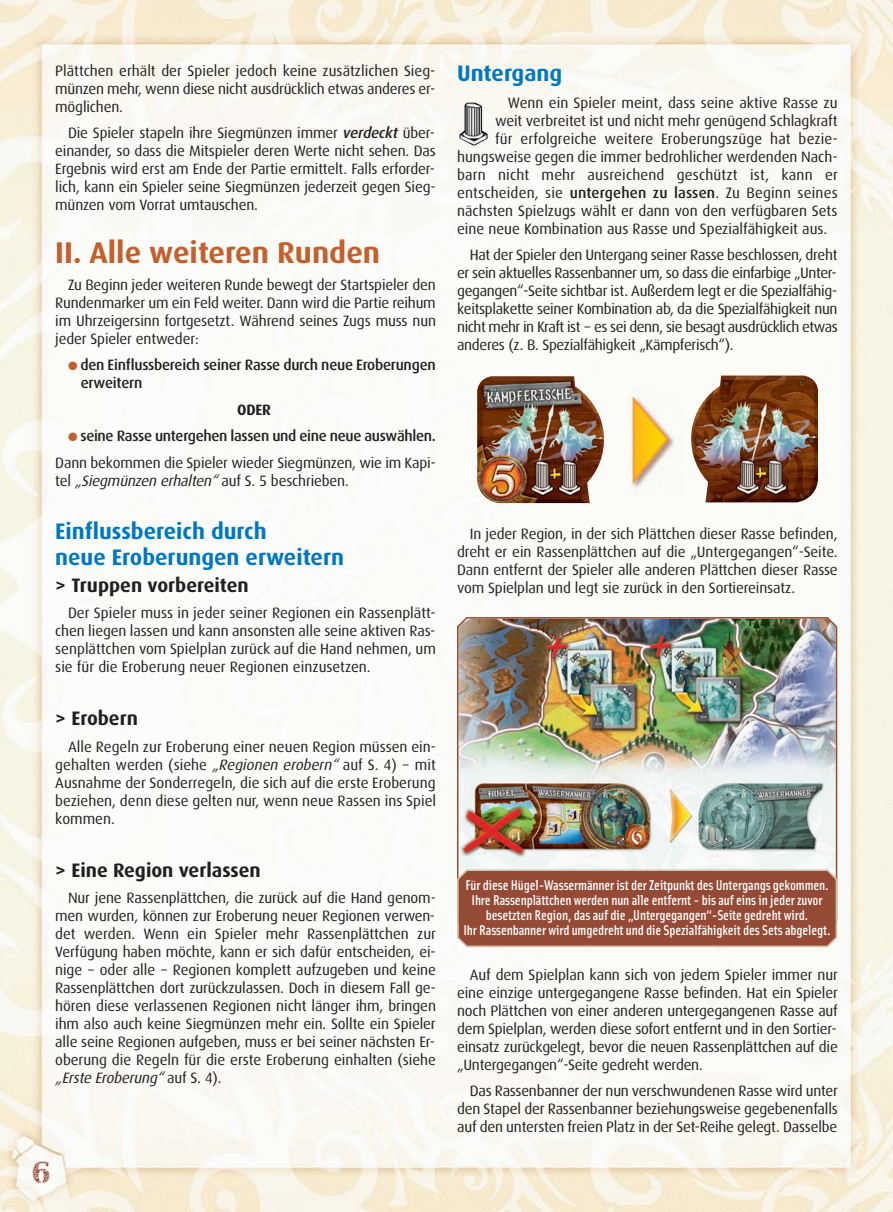
<style>
.page{position:relative;width:893px;height:1212px;background:#fff}
.page>*{position:absolute;margin:0;border:0;box-sizing:border-box;transform-origin:0 0}
.t1{font:700 30px "Dax";color:#c2602e}
.t2{font:27px "JI Hidden Vines";color:#954a35}
.t3{font:700 22.5px/26.5px "Dax";color:#0078c0}
.t4{font:700 19.5px "Dax";color:#231f20}
.t5{font:15px/18px "Dax";letter-spacing:-.005em;color:#231f20;text-align:justify}
.t6{font:500 15px/18px "Dax";letter-spacing:-.015em;color:#231f20}
.t7{font:700 15px "Dax";color:#231f20}
.t8{font:500 14.25px/15px "Solex";letter-spacing:-.01em;color:#fff;text-align:center}
.s1{font-weight:500;font-style:italic}
.s2{color:#c2602e}
.s3{font-weight:500}
.s4{font-style:italic}
</style>
<div class="page">
<img style="left:0;top:0;width:893px;height:1212px">
<img style="left:459px;top:103px;width:28px;height:42px">
<img style="left:477px;top:376px;width:127px;height:127px">
<img style="left:691px;top:375px;width:127px;height:127px">
<img style="left:628px;top:391px;width:52px;height:105px">
<svg style="left:633px;top:396px;width:36px;height:88px"></svg>
<img style="left:457px;top:617px;width:380px;height:252px">
<div style="left:457px;top:869px;width:380px;height:78px;background:#954a35"></div>
<p class="t5" style="left:55px;top:62px;width:382px">Plättchen erhält der Spieler jedoch keine zusätzlichen Sieg&shy;münzen mehr, wenn diese nicht ausdrücklich etwas anderes er&shy;möglichen.</p>
<p class="t5" style="left:55px;top:125px;width:382px;text-indent:13px">Die Spieler stapeln ihre Siegmünzen immer <span class="s1">verdeckt</span> über&shy;einander, so dass die Mitspieler deren Werte nicht sehen. Das Ergebnis wird erst am Ende der Partie ermittelt. Falls erforder&shy;lich, kann ein Spieler seine Siegmünzen jederzeit gegen Sieg&shy;münzen vom Vorrat umtauschen.</p>
<h1 class="t1" style="left:55px;top:239px;width:326px">II. Alle weiteren Runden</h1>
<p class="t5" style="left:55px;top:276px;width:382px;text-indent:13px">Zu Beginn jeder weiteren Runde bewegt der Startspieler den Rundenmarker um ein Feld weiter. Dann wird die Partie reihum im Uhrzeigersinn fortgesetzt. Während seines Zugs muss nun jeder Spieler entweder:</p>
<p class="t6" style="left:81px;top:357px;width:356px;text-indent:-13px"><span class="s2">●</span> den Einflussbereich seiner Rasse durch neue Eroberungen erweitern</p>
<p class="t7" style="left:237px;top:403px;width:35px">ODER</p>
<p class="t5" style="left:55px;top:424px;width:382px;line-height:26.5px;text-align:right"><span class="s2">●</span> <span class="s3">seine Rasse untergehen lassen und eine neue auswählen.<br></span>Dann bekommen die Spieler wieder Siegmünzen, wie im Kapi-</p>
<p class="t5" style="left:55px;top:472px;width:295px">te l <span class="s4">„Siegmünzen erhalten“</span> a u f S . 5 besch ri e be n .</p>
<h3 class="t3" style="left:55px;top:519px;width:290px">Einflussbereich durch<br>neue Eroberungen erweitern</h3>
<h3 class="t4" style="left:55px;top:576px;width:195px">&gt; Truppen vorbereiten</h3>
<p class="t5" style="left:55px;top:605px;width:382px;text-indent:13px">Der Spieler muss in jeder seiner Regionen ein Rassenplätt&shy;chen liegen lassen und kann ansonsten alle seine aktiven Ras&shy;senplättchen vom Spielplan zurück auf die Hand nehmen, um sie für die Eroberung neuer Regionen einzusetzen.</p>
<h3 class="t4" style="left:55px;top:710px;width:84px">&gt; Erobern</h3>
<p class="t5" style="left:55px;top:738px;width:382px;text-indent:13px">Alle Regeln zur Eroberung einer neuen Region müssen ein&shy;gehalten werden (siehe <span class="s4">„Regionen erobern“</span> auf S. 4) − mit Ausnahme der Sonderregeln, die sich auf die erste Eroberung beziehen, denn diese gelten nur, wenn neue Rassen ins Spiel kommen.</p>
<h3 class="t4" style="left:55px;top:861px;width:207px">&gt; Eine Region verlassen</h3>
<p class="t5" style="left:55px;top:890px;width:382px;text-indent:13px">Nur jene Rassenplättchen, die zurück auf die Hand genom&shy;men wurden, können zur Eroberung neuer Regionen verwen&shy;det werden. Wenn ein Spieler mehr Rassenplättchen zur Verfügung haben möchte, kann er sich dafür entscheiden, ei&shy;nige − oder alle − Regionen komplett aufzugeben und keine Rassenplättchen dort zurückzulassen. Doch in diesem Fall ge&shy;hören diese verlassenen Regionen nicht länger ihm, bringen ihm also auch keine Siegmünzen mehr ein. Sollte ein Spieler alle seine Regionen aufgeben, muss er bei seiner nächsten Er&shy;oberung die Regeln für die erste Eroberung einhalten (siehe <span class="s4">„Erste Eroberung“</span> a u f S . 4 ) .</p>
<h2 class="t2" style="left:31px;top:1158px;width:21px">6</h2>
<h3 class="t3" style="left:457px;top:62px;width:107px">Untergang</h3>
<p class="t5" style="left:508px;top:95px;width:331px">Wenn ein Spieler meint, dass seine aktive Rasse zu</p>
<p class="t5" style="left:495px;top:113px;width:344px">weit verbreitet ist und nicht mehr genügend Schlagkraft</p>
<p class="t5" style="left:495px;top:131px;width:344px">für erfolgreiche weitere Eroberungszüge hat bezie-</p>
<p class="t5" style="left:457px;top:149px;width:382px">hungsweise gegen die immer bedrohlicher werdenden Nach-</p>
<p class="t5" style="left:457px;top:167px;width:382px">barn nicht mehr ausreichend geschützt ist, kann er</p>
<p class="t5" style="left:457px;top:185px;width:382px">entscheiden, sie <span class="s3">untergehen zu lassen</span>. Zu Beginn seines</p>
<p class="t5" style="left:457px;top:203px;width:382px">nächsten Spielzugs wählt er dann von den verfügbaren Sets</p>
<p class="t5" style="left:457px;top:221px;width:372px">eine neue Kombination aus Rasse und Spezialfähigkeit aus.</p>
<p class="t5" style="left:457px;top:247px;width:382px;text-indent:13px">Hat der Spieler den Untergang seiner Rasse beschlossen, dreht er sein aktuelles Rassenbanner um, so dass die einfarbige „Unter&shy;gegangen“-Seite sichtbar ist. Außerdem legt er die Spezialfähig&shy;keitsplakette seiner Kombination ab, da die Spezialfähigkeit nun nicht mehr in Kraft ist − es sei denn, sie besagt ausdrücklich etwas anderes (z. B. Spezialfähigkeit „Kämpferisch“).</p>
<p class="t5" style="left:457px;top:526px;width:382px;text-indent:13px">In jeder Region, in der sich Plättchen dieser Rasse befinden, dreht er ein Rassenplättchen auf die „Untergegangen“-Seite.<br>Dann entfernt der Spieler alle anderen Plättchen dieser Rasse vom Spielplan und legt sie zurück in den Sortiereinsatz.</p>
<p class="t8" style="left:463px;top:878px;width:369px">Für diese Hügel-Wassermänner ist der Zeitpunkt des Untergangs gekommen.<br>Ihre Rassenplättchen werden nun alle entfernt − bis auf eins in jeder zuvor besetzten Region, das auf die „Untergegangen“-Seite gedreht wird.<br>Ihr Rassenbanner wird umgedreht und die Spezialfähigkeit des Sets abgelegt.</p>
<p class="t5" style="left:457px;top:966px;width:382px;text-indent:13px">Auf dem Spielplan kann sich von jedem Spieler immer nur eine einzige untergegangene Rasse befinden. Hat ein Spieler noch Plättchen von einer anderen untergegangenen Rasse auf dem Spielplan, werden diese sofort entfernt und in den Sortier&shy;einsatz zurückgelegt, bevor die neuen Rassenplättchen auf die „Untergegangen“-Seite gedreht werden.</p>
<p class="t5" style="left:457px;top:1083px;width:382px;text-indent:13px">Das Rassenbanner der nun verschwundenen Rasse wird unter den Stapel der Rassenbanner beziehungsweise gegebenenfalls auf den untersten freien Platz in der Set-Reihe gelegt. Dasselbe</p>
</div>
